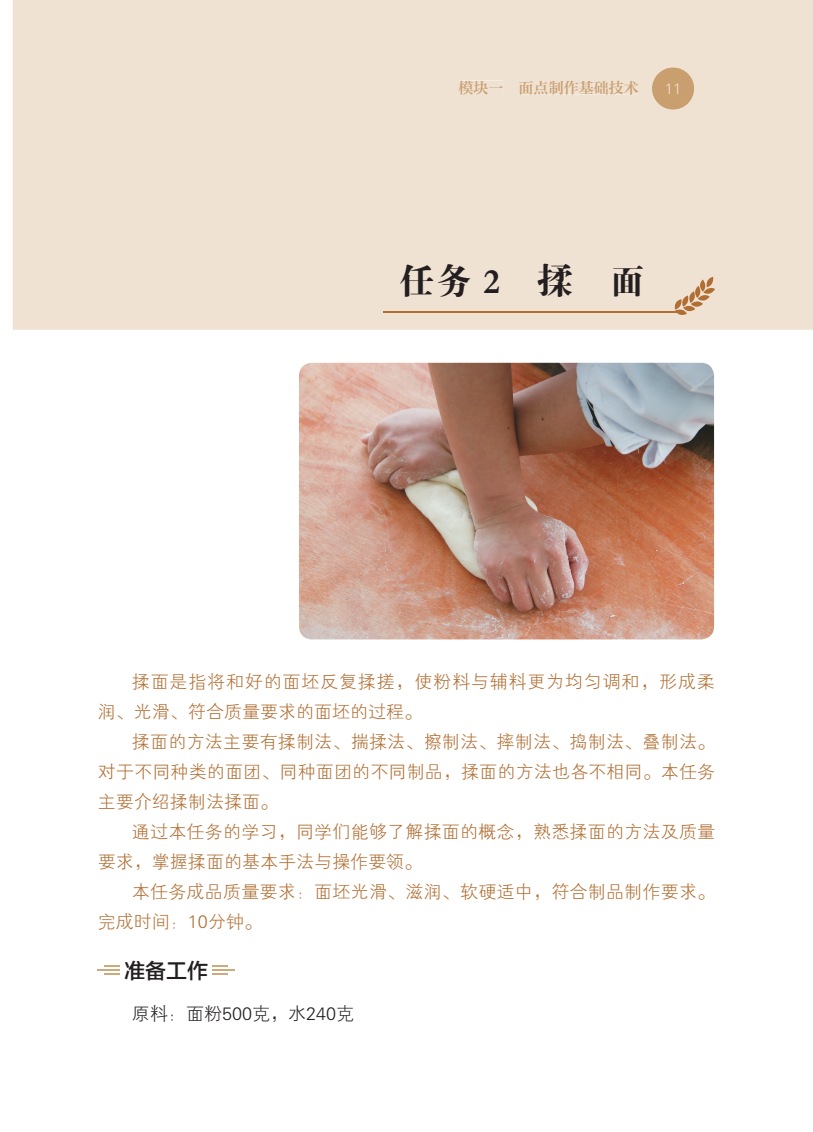
<style>
.page{position:relative;width:813px;height:1132px;background:#fff}
.page>*{position:absolute;margin:0;border:0;box-sizing:border-box;transform-origin:0 0}
.t1{font:36px "FZDBSK GBK1 0";color:#231f20}
.t2{font:21px "FZLTZHJW GB1 0";color:#231f20}
.t3{font:18px/30px "FZXH1 JW GB1 0";letter-spacing:.01em;color:#b06e32}
.t4{font:18px/30px "FZXH1 JW GB1 0";letter-spacing:.045em;color:#b06e32}
.t5{font:18px "FZXH1 JW GB1 0";color:#231f20}
.t6{font:15px "FZZYSK GBK1 0";color:#cda97c}
.t7{font:15px "FZXH1 JW GB1 0";color:#fff}
</style>
<div class="page">
<div style="left:13px;top:0;width:799px;height:330px;background:#f0e2d3"></div>
<svg style="left:651px;top:68px;width:42px;height:41px;background:#d1ad85"></svg>
<div style="left:666px;top:83px;width:11px;height:11px;background:#c99f70"></div>
<div style="left:458px;top:81px;width:45px;height:13px;background:#f0e2d3"></div>
<div style="left:519px;top:81px;width:119px;height:13px;background:#f0e2d3"></div>
<svg style="left:212px;top:965px;width:22px;height:9px"></svg>
<svg style="left:98px;top:965px;width:22px;height:9px"></svg>
<img style="left:299px;top:362px;width:414px;height:277px">
<svg style="left:673px;top:277px;width:41px;height:41px;background:#dec1a5"></svg>
<hr style="left:383px;top:312px;width:297px;height:1px;background:#b06e32">
<p class="t6" style="left:458px;top:78px;width:181px">模块一 面点制作基础技术</p>
<p class="t7" style="left:664px;top:80px;width:18px">11</p>
<h1 class="t1" style="left:399px;top:261px;width:247px">任务 2　揉 面</h1>
<p class="t4" style="left:98px;top:667px;width:618px;text-indent:34px">揉面是指将和好的面坯反复揉搓，使粉料与辅料更为均匀调和，形成柔润、光滑、符合质量要求的面坯的过程。</p>
<p class="t3" style="left:98px;top:727px;width:618px;text-align:justify;text-indent:34px">揉面的方法主要有揉制法、揣揉法、擦制法、摔制法、捣制法、叠制法。对于不同种类的面团、同种面团的不同制品，揉面的方法也各不相同。本任务主要介绍揉制法揉面。</p>
<p class="t3" style="left:98px;top:817px;width:618px;text-indent:34px">通过本任务的学习，同学们能够了解揉面的概念，熟悉揉面的方法及质量要求，掌握揉面的基本手法与操作要领。</p>
<p class="t3" style="left:98px;top:877px;width:618px;text-indent:34px">本任务成品质量要求：面坯光滑、滋润、软硬适中，符合制品制作要求。完成时间：10分钟。</p>
<p class="t2" style="left:124px;top:958px;width:86px">准备工作</p>
<p class="t5" style="left:132px;top:1003px;width:223px">原料：面粉500克，水240克</p>
</div>
